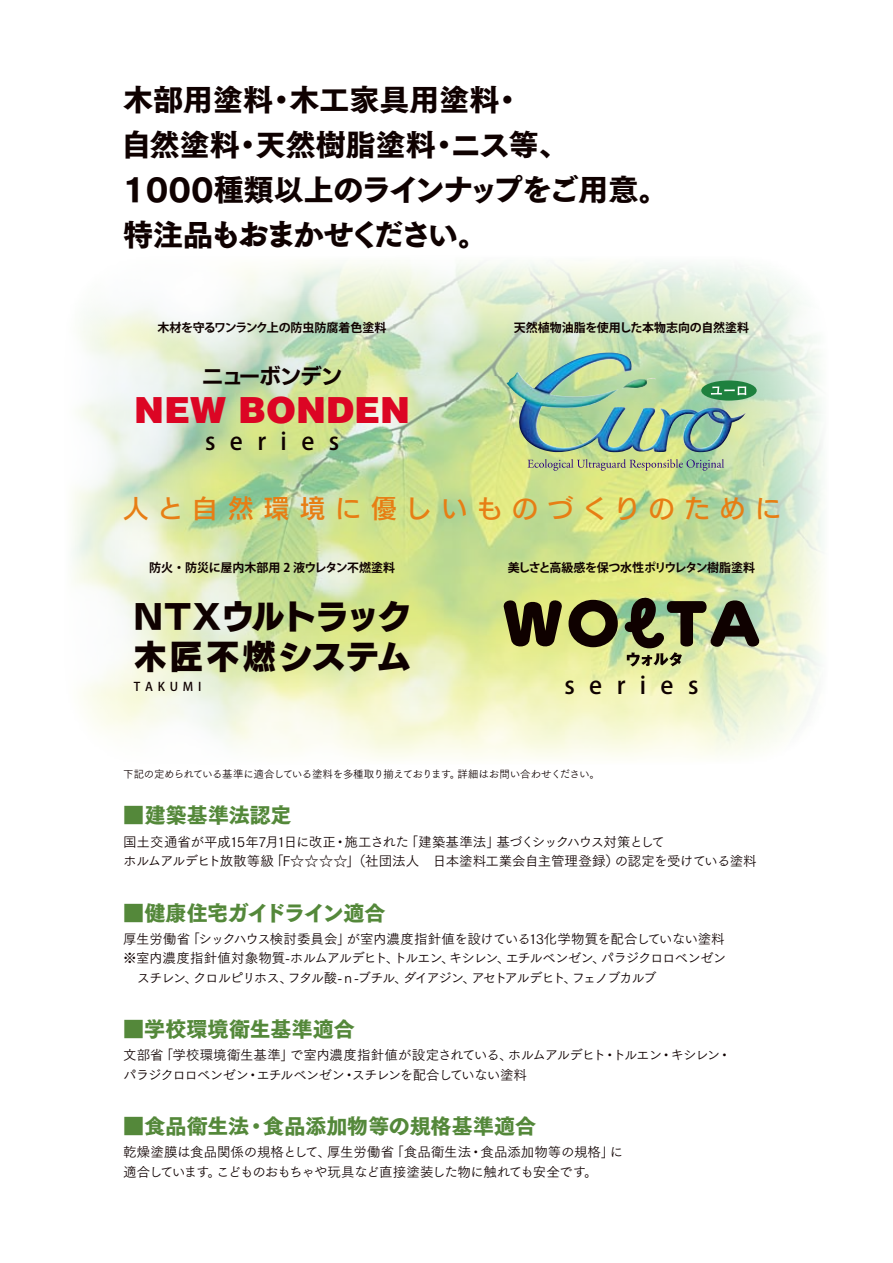
<style>
.page{position:relative;width:893px;height:1263px;background:#fff}
.page>*{position:absolute;margin:0;border:0;box-sizing:border-box;transform-origin:0 0}
.t1{font:900 36px "Helvetica LT Std";color:#dc0524}
.t2{font:33px/40.5px "New Rodin Pro EB";letter-spacing:.015em;color:#0f0100}
.t3{font:30px/45px "Tsuku Go Pro H";color:#0f0100}
.t4{font:25.5px "New Rodin Pro DB";letter-spacing:.395em;color:#e77e14}
.t5{font:500 24px "Koz Go Pro";letter-spacing:.6em;color:#0f0100}
.t6{font:21px "Tsuku Go Pro H";color:#54883a}
.t7{font:21px "Tsuku Go Pro H";letter-spacing:-.03em;color:#54883a}
.t8{font:21px "New Rodin Pro B";letter-spacing:-.03em;color:#0f0100}
.t9{font:13.5px/19.5px "Tsuku Go Pro R";letter-spacing:-.05em;color:#0f0100}
.t10{font:13.5px/19.5px "Tsuku Go Pro R";letter-spacing:-.07em;color:#0f0100}
.t11{font:13.5px/19.5px "Tsuku Go Pro R";letter-spacing:-.025em;color:#0f0100}
.t12{font:700 12px "Koz Go Pro";letter-spacing:-.01em;color:#0f0100}
.t13{font:700 12px "Koz Go Pro";letter-spacing:-.04em;color:#0f0100}
.t14{font:500 12px "Koz Go Pro";letter-spacing:.4em;color:#0f0100}
.t15{font:10.5px "Tsuku Go Pro R";letter-spacing:-.035em;color:#0f0100}
</style>
<div class="page">
<img style="left:73px;top:264px;width:749px;height:495px">
<svg style="left:502px;top:597px;width:116px;height:52px;background:#716e40"></svg>
<svg style="left:624px;top:597px;width:138px;height:69px;background:#89916a"></svg>
<img style="left:506px;top:352px;width:240px;height:102px">
<svg style="left:527px;top:459px;width:197px;height:12px;background:#afbb8b"></svg>
<div style="left:701px;top:380px;width:56px;height:21px;background:#1e813f;border-radius:50%"></div>
<svg style="left:711px;top:386px;width:35px;height:9px"></svg>
<h3 class="t3" style="left:122px;top:79px;width:548px">木部用塗料・木工家具用塗料・<br>自然塗料・天然樹脂塗料・ニス等、<br>1000種類以上のラインナップをご用意。特注品もおまかせください。</h3>
<p class="t12" style="left:158px;top:319px;width:230px">木材を守るワンランク上の防虫防腐着色塗料</p>
<h3 class="t8" style="left:202px;top:358px;width:141px">ニューボンデン</h3>
<h1 class="t1" style="left:134px;top:386px;width:277px">NEW BONDEN</h1>
<h3 class="t5" style="left:205px;top:426px;width:136px">series</h3>
<p class="t12" style="left:514px;top:319px;width:237px">天然植物油脂を使用した本物志向の自然塗料</p>
<h3 class="t4" style="left:123px;top:486px;width:659px">人と自然環境に優しいものづくりのために</h3>
<p class="t12" style="left:149px;top:560px;width:248px">防火・防災に屋内木部用 2 液ウレタン不燃塗料</p>
<h2 class="t2" style="left:134px;top:593px;width:279px">NTXウルトラック木匠不燃システム</h2>
<p class="t14" style="left:134px;top:679px;width:69px">TAKUMI</p>
<p class="t13" style="left:508px;top:560px;width:249px">美しさと高級感を保つ水性ポリウレタン樹脂塗料</p>
<h3 class="t5" style="left:564px;top:670px;width:136px">series</h3>
<p class="t15" style="left:123px;top:765px;width:478px">下記の定められている基準に適合している塗料を多種取り揃えております。詳細はお問い合わせください。</p>
<h3 class="t6" style="left:123px;top:804px;width:170px">■建築基準法認定</h3>
<p class="t9" style="left:123px;top:830px;width:635px">国土交通省が平成15年7月1日に改正・施工された「建築基準法」基づくシックハウス対策として<br>ホルムアルデヒト放散等級「F☆☆☆☆」（社団法人　日本塗料工業会自主管理登録）の認定を受けている塗料</p>
<h3 class="t7" style="left:123px;top:901px;width:264px">■健康住宅ガイドライン適合</h3>
<p class="t10" style="left:123px;top:927px;width:605px">厚生労働省「シックハウス検討委員会」が室内濃度指針値を設けている13化学物質を配合していない塗料※室内濃度指針値対象物質-ホルムアルデヒト、トルエン、キシレン、エチルベンゼン、パラジクロロベンゼン　スチレン、クロルピリホス、フタル酸-ｎ-ブチル、ダイアジン、アセトアルデヒト、フェノブカルブ</p>
<h3 class="t6" style="left:123px;top:1017px;width:233px">■学校環境衛生基準適合</h3>
<p class="t9" style="left:123px;top:1044px;width:609px">文部省「学校環境衛生基準」で室内濃度指針値が設定されている、ホルムアルデヒト・トルエン・キシレン・パラジクロロベンゼン・エチルベンゼン・スチレンを配合していない塗料</p>
<h3 class="t6" style="left:123px;top:1114px;width:414px">■食品衛生法・食品添加物等の規格基準適合</h3>
<p class="t11" style="left:123px;top:1141px;width:502px">乾燥塗膜は食品関係の規格として、厚生労働省「食品衛生法・食品添加物等の規格」に適合しています。こどものおもちゃや玩具など直接塗装した物に触れても安全です。</p>
</div>
